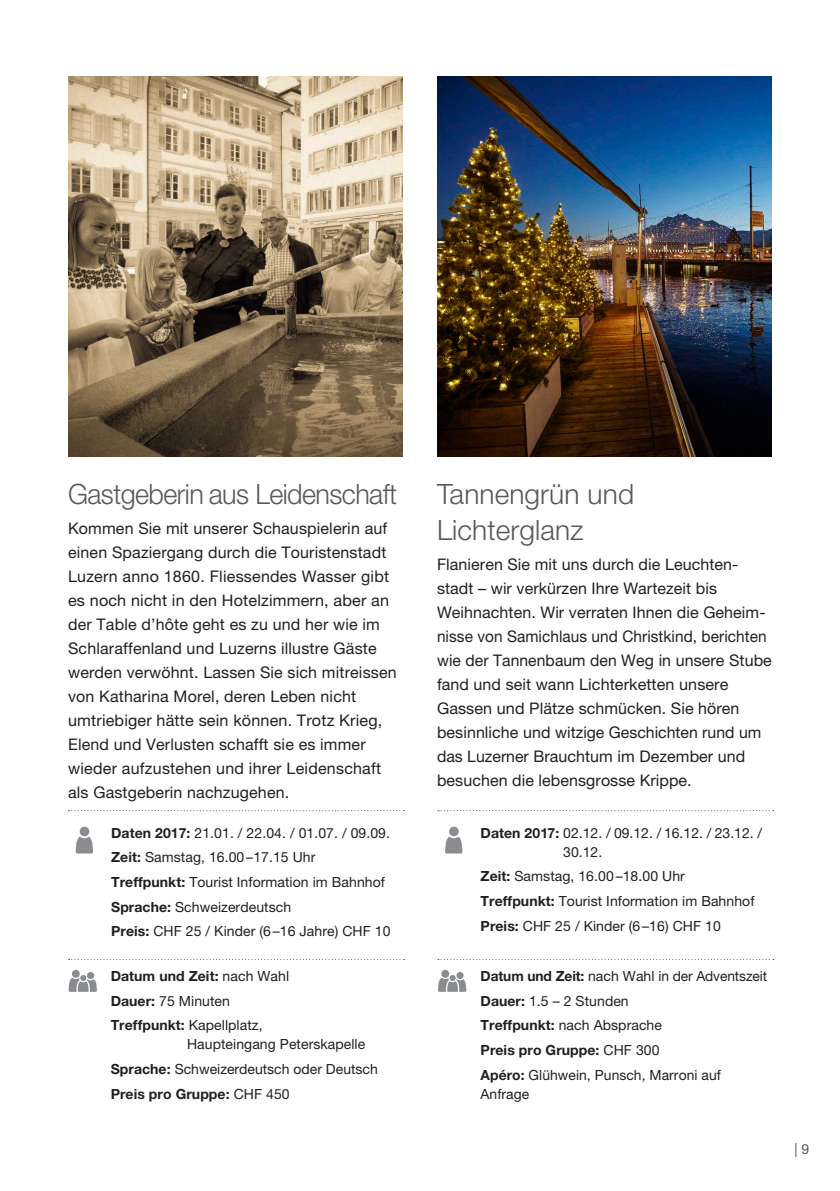
<style>
.page{position:relative;width:840px;height:1191px;background:#fff}
.page>*{position:absolute;margin:0;border:0;box-sizing:border-box;transform-origin:0 0}
.t1{font:300 28px "Helvetica Neue";letter-spacing:-.02em;color:#57585a;scale:.96 1}
.t2{font:300 28px/36px "Helvetica Neue";letter-spacing:.005em;color:#57585a}
.t3{font:16px/24px "Helvetica Neue";letter-spacing:.01em;color:#231f20}
.t4{font:14px/24.6px "Helvetica Neue";letter-spacing:.005em;color:#231f20}
.t5{font:700 14px/24.6px "Helvetica Neue";letter-spacing:.005em;color:#231f20}
.t6{font:14px "Helvetica Neue LT Std";color:#57585a}
.s1{font-weight:700}
.s2{font-weight:400}
</style>
<div class="page">
<svg style="left:68px;top:970px;width:29px;height:21px"></svg>
<img style="left:68px;top:76px;width:335px;height:380px">
<svg style="left:75px;top:836px;width:18px;height:17px"></svg>
<div style="left:80px;top:826px;width:9px;height:10px;background:#8a8c8f;border-radius:50%"></div>
<svg style="left:69px;top:959px;width:335px;height:1px"></svg>
<svg style="left:69px;top:810px;width:335px;height:1px"></svg>
<img style="left:437px;top:77px;width:334px;height:379px">
<svg style="left:445px;top:836px;width:17px;height:17px"></svg>
<div style="left:449px;top:826px;width:9px;height:10px;background:#8a8c8f;border-radius:50%"></div>
<svg style="left:438px;top:970px;width:28px;height:21px"></svg>
<svg style="left:438px;top:959px;width:335px;height:1px"></svg>
<svg style="left:438px;top:810px;width:335px;height:1px"></svg>
<h1 class="t1" style="left:68px;top:477px;width:344px">Gastgeberin aus Leidenschaft</h1>
<p class="t3" style="left:68px;top:516px;width:330px">Kommen Sie mit unserer Schauspielerin auf einen Spaziergang durch die Touristenstadt Luzern anno 1860. Fliessendes Wasser gibt es noch nicht in den Hotelzimmern, aber an der Table d’hôte geht es zu und her wie im Schlaraffenland und Luzerns illustre Gäste werden verwöhnt. Lassen Sie sich mitreissen von Katharina Morel, deren Leben nicht umtriebiger hätte sein können. Trotz Krieg, Elend und Verlusten schafft sie es immer wieder aufzustehen und ihrer Leidenschaft als Gastgeberin nachzugehen.</p>
<p class="t4" style="left:111px;top:820px;width:281px"><span class="s1">Daten 2017:</span> 21.01. / 22.04. / 01.07. / 09.09.<br><span class="s1">Zeit:</span> Samstag, 16.00–17.15 Uhr <span class="s1">Treffpunkt:</span> Tourist Information im Bahnhof <span class="s1">Sprache:</span> Schweizerdeutsch<br><span class="s1">Preis:</span> CHF 25 / Kinder (6–16 Jahre) CHF 10</p>
<p class="t5" style="left:111px;top:963px;width:180px">Datum und Zeit: <span class="s2">nach Wahl<br></span>Dauer: <span class="s2">75 Minuten<br></span>Treffpunkt: <span class="s2">Kapellplatz,</span></p>
<p class="t4" style="left:111px;top:1031px;width:268px;text-indent:76px">Haupteingang Peterskapelle<br><span class="s1">Sprache:</span> Schweizerdeutsch oder Deutsch<br><span class="s1">Preis pro Gruppe:</span> CHF 450</p>
<h1 class="t2" style="left:437px;top:475px;width:198px">Tannengrün und<br>Lichterglanz</h1>
<p class="t3" style="left:437px;top:552px;width:336px">Flanieren Sie mit uns durch die Leuchten&shy;stadt – wir verkürzen Ihre Wartezeit bis Weihnachten. Wir verraten Ihnen die Geheim&shy;nisse von Samichlaus und Christkind, berichten wie der Tannenbaum den Weg in unsere Stube fand und seit wann Lichterketten unsere Gassen und Plätze schmücken. Sie hören besinnliche und witzige Geschichten rund um das Luzerner Brauchtum im Dezember und besuchen die lebensgrosse Krippe.</p>
<p class="t4" style="left:563px;top:823px;width:200px;line-height:19px;text-indent:-83px"><span class="s1">Daten 2017:</span> 02.12. / 09.12. / 16.12. / 23.12. /<br>30.12.</p>
<p class="t4" style="left:480px;top:864px;width:275px"><span class="s1">Zeit:</span> Samstag, 16.00–18.00 Uhr<br><span class="s1">Treffpunkt:</span> Tourist Information im Bahnhof<br><span class="s1">Preis:</span> CHF 25 / Kinder (6–16) CHF 10</p>
<p class="t4" style="left:480px;top:963px;width:288px"><span class="s1">Datum und Zeit:</span> nach Wahl in der Adventszeit<br><span class="s1">Dauer:</span> 1.5 – 2 Stunden<br><span class="s1">Treffpunkt:</span> nach Absprache<br><span class="s1">Preis pro Gruppe:</span> CHF 300<br><span class="s1">Apéro:</span> Glühwein, Punsch, Marroni auf</p>
<p class="t4" style="left:480px;top:1081px;width:50px">Anfrage</p>
<p class="t6" style="left:794px;top:1140px;width:16px">| 9</p>
</div>
